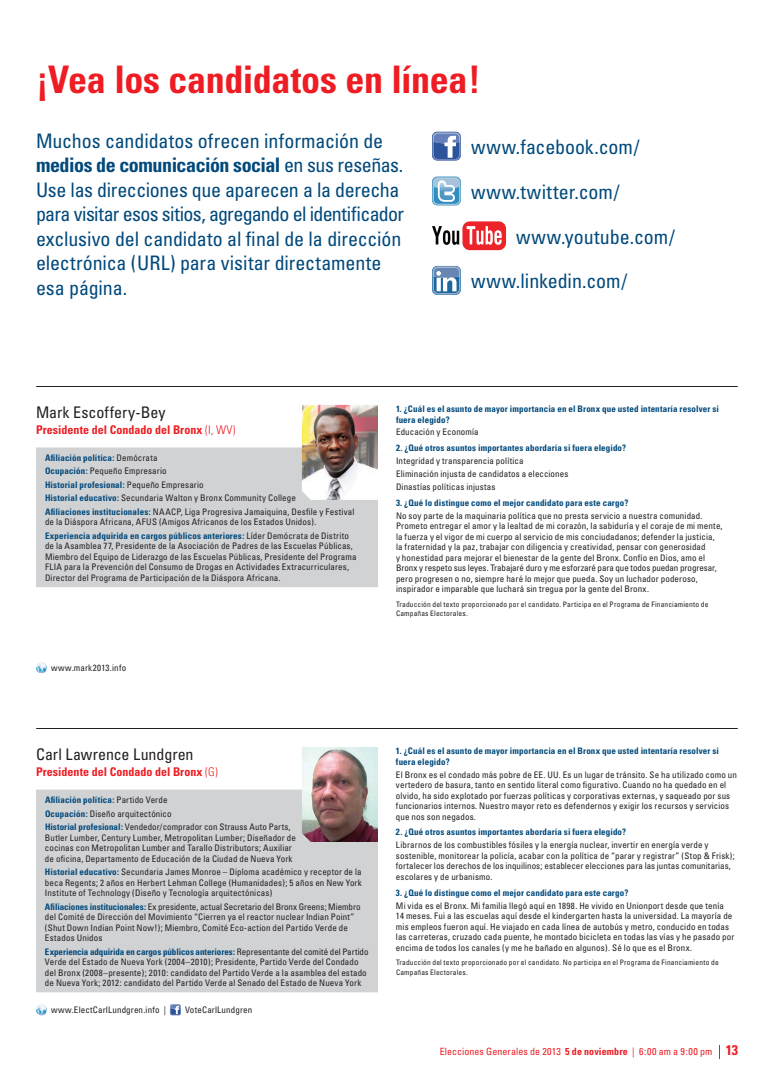
<style>
.page{position:relative;width:774px;height:1080px;background:#fff}
.page>*{position:absolute;margin:0;border:0;box-sizing:border-box;transform-origin:0 0}
.t1{font:700 condensed 38px "Univers";letter-spacing:-.01em;color:#ee1d23}
.t2{font:condensed 20px/24.5px "Univers";letter-spacing:-.01em;color:#01497b}
.t3{font:condensed 20px "Univers";letter-spacing:.02em;color:#01497b}
.t4{font:condensed 16px "Univers";color:#231f20}
.t5{font:700 condensed 12px "Univers";color:#ee1d23}
.t6{font:condensed 10px "Univers";letter-spacing:.005em;color:#ee1d23}
.t7{font:condensed 9px/10.5px "Univers";letter-spacing:.01em;color:#231f20}
.t8{font:700 condensed 9px/10.5px "Univers";letter-spacing:.015em;color:#01497b}
.t9{font:condensed 7.5px/9.5px "Univers";letter-spacing:.02em;color:#231f20}
.s1{font-weight:700}
.s2{font-weight:300}
.s3{font-weight:700;color:#01497b}
.s4{font-weight:700;font-size:14px}
</style>
<div class="page">
<svg style="left:719px;top:1045px;width:1px;height:14px"></svg>
<hr style="left:36px;top:386px;width:702px;height:1px;background:#231f20">
<hr style="left:36px;top:728px;width:702px;height:1px;background:#231f20">
<svg style="left:432px;top:177px;width:29px;height:28px"></svg>
<div style="left:462px;top:221px;width:44px;height:29px;background:#ec2328;border-radius:7px"></div>
<svg style="left:432px;top:226px;width:27px;height:19px"></svg>
<svg style="left:467px;top:226px;width:35px;height:19px"></svg>
<svg style="left:432px;top:266px;width:29px;height:29px"></svg>
<svg style="left:432px;top:132px;width:29px;height:29px"></svg>
<div style="left:36px;top:447px;width:342px;height:140px;background:#d1d2d4"></div>
<svg style="left:36px;top:662px;width:11px;height:11px"></svg>
<img style="left:302px;top:405px;width:76px;height:95px">
<div style="left:36px;top:790px;width:342px;height:202px;background:#d1d2d4"></div>
<svg style="left:36px;top:1004px;width:11px;height:11px"></svg>
<svg style="left:170px;top:1004px;width:11px;height:11px"></svg>
<img style="left:302px;top:747px;width:76px;height:95px">
<h1 class="t1" style="left:36px;top:56px;width:446px">¡Vea los candidatos en línea!</h1>
<p class="t2" style="left:36px;top:128px;width:369px">Muchos candidatos ofrecen información de <span class="s1">medios de comunicación social</span> en sus reseñas.<br>Use las direcciones que aparecen a la derecha para visitar esos sitios, agregando el identificador exclusivo del candidato al final de la dirección electrónica (URL) para visitar directamente esa página.</p>
<h2 class="t2" style="left:471px;top:135px;width:170px">www.facebook.com/</h2>
<h2 class="t3" style="left:471px;top:179px;width:150px">www.twitter.com/</h2>
<h2 class="t2" style="left:516px;top:224px;width:160px">www.youtube.com/</h2>
<h2 class="t2" style="left:471px;top:269px;width:158px">www.linkedin.com/</h2>
<h3 class="t4" style="left:36px;top:402px;width:131px">Mark Escoffery-Bey</h3>
<h3 class="t5" style="left:36px;top:423px;width:201px">Presidente del Condado del Bronx <span class="s2">(I, WV)</span></h3>
<p class="t7" style="left:45px;top:451px;width:311px;line-height:13.5px"><span class="s3">Afiliación política:</span> Demócrata<br><span class="s3">Ocupación:</span> Pequeño Empresario<br><span class="s3">Historial profesional:</span> Pequeño Empresario<br><span class="s3">Historial educativo:</span> Secundaria Walton y Bronx Community College<br><span class="s3">Afiliaciones institucionales:</span> NAACP, Liga Progresiva Jamaiquina, Desfile y Festival</p>
<p class="t7" style="left:45px;top:515px;width:305px;line-height:13.5px">de la Diáspora Africana, AFUS (Amigos Africanos de los Estados Unidos).<br><span class="s3">Experiencia adquirida en cargos públicos anteriores:</span> Líder Demócrata de Distrito</p>
<p class="t7" style="left:45px;top:541px;width:313px">de la Asamblea 77, Presidente de la Asociación de Padres de las Escuelas Públicas, Miembro del Equipo de Liderazgo de las Escuelas Públicas, Presidente del Programa FLIA para la Prevención del Consumo de Drogas en Actividades Extracurriculares, Director del Programa de Participación de la Diáspora Africana.</p>
<p class="t7" style="left:51px;top:663px;width:77px">www.mark2013.info</p>
<p class="t8" style="left:396px;top:404px;width:325px">1. ¿Cuál es el asunto de mayor importancia en el Bronx que usted intentaría resolver si fuera elegido?</p>
<p class="t7" style="left:396px;top:427px;width:84px">Educación y Economía</p>
<p class="t8" style="left:396px;top:443px;width:232px">2. ¿Qué otros asuntos importantes abordaría si fuera elegido?</p>
<p class="t7" style="left:396px;top:454px;width:174px;line-height:12.8px">Integridad y transparencia política<br>Eliminación injusta de candidatos a elecciones<br>Dinastías políticas injustas</p>
<p class="t8" style="left:396px;top:497px;width:234px">3. ¿Qué lo distingue como el mejor candidato para este cargo?</p>
<p class="t7" style="left:396px;top:510px;width:328px">No soy parte de la maquinaria política que no presta servicio a nuestra comunidad.<br>Prometo entregar el amor y la lealtad de mi corazón, la sabiduría y el coraje de mi mente, la fuerza y el vigor de mi cuerpo al servicio de mis conciudadanos; defender la justicia, la fraternidad y la paz, trabajar con diligencia y creatividad, pensar con generosidad<br>y honestidad para mejorar el bienestar de la gente del Bronx. Confío en Dios, amo el Bronx y respeto sus leyes. Trabajaré duro y me esforzaré para que todos puedan progresar, pero progresen o no, siempre haré lo mejor que pueda. Soy un luchador poderoso, inspirador e imparable que luchará sin tregua por la gente del Bronx.</p>
<p class="t9" style="left:396px;top:599px;width:314px">Traducción del texto proporcionado por el candidato. Participa en el Programa de Financiamiento de<br>Campañas Electorales.</p>
<h3 class="t4" style="left:36px;top:744px;width:159px">Carl Lawrence Lundgren</h3>
<h3 class="t5" style="left:36px;top:765px;width:183px">Presidente del Condado del Bronx <span class="s2">(G)</span></h3>
<p class="t7" style="left:45px;top:793px;width:247px;line-height:13.5px"><span class="s3">Afiliación política:</span> Partido Verde<br><span class="s3">Ocupación:</span> Diseño arquitectónico<br><span class="s3">Historial profesional:</span> Vendedor/comprador con Strauss Auto Parts,</p>
<p class="t7" style="left:45px;top:832px;width:252px">Butler Lumber, Century Lumber, Metropolitan Lumber; Diseñador de cocinas con Metropolitan Lumber and Tarallo Distributors; Auxiliar de oficina, Departamento de Educación de la Ciudad de Nueva York</p>
<p class="t7" style="left:45px;top:866px;width:318px;text-align:justify"><span class="s3">Historial educativo:</span> Secundaria James Monroe – Diploma académico y receptor de la beca Regents; 2 años en Herbert Lehman College (Humanidades); 5 años en New York Institute of Technology (Diseño y Tecnología arquitectónicas)</p>
<p class="t7" style="left:45px;top:901px;width:317px"><span class="s3">Afiliaciones institucionales:</span> Ex presidente, actual Secretario del Bronx Greens; Miembro del Comité de Dirección del Movimiento “Cierren ya el reactor nuclear Indian Point” (Shut Down Indian Point Now!); Miembro, Comité Eco-action del Partido Verde de Estados Unidos</p>
<p class="t7" style="left:45px;top:946px;width:325px"><span class="s3">Experiencia adquirida en cargos públicos anteriores:</span> Representante del comité del Partido Verde del Estado de Nueva York (2004–2010); Presidente, Partido Verde del Condado del Bronx (2008–presente); 2010: candidato del Partido Verde a la asamblea del estado de Nueva York; 2012: candidato del Partido Verde al Senado del Estado de Nueva York</p>
<p class="t7" style="left:51px;top:1005px;width:116px">www.ElectCarlLundgren.info |</p>
<p class="t7" style="left:185px;top:1005px;width:69px">VoteCarlLundgren</p>
<p class="t8" style="left:396px;top:746px;width:325px">1. ¿Cuál es el asunto de mayor importancia en el Bronx que usted intentaría resolver si fuera elegido?</p>
<p class="t7" style="left:396px;top:769px;width:343px">El Bronx es el condado más pobre de EE. UU. Es un lugar de tránsito. Se ha utilizado como un vertedero de basura, tanto en sentido literal como figurativo. Cuando no ha quedado en el olvido, ha sido explotado por fuerzas políticas y corporativas externas, y saqueado por sus funcionarios internos. Nuestro mayor reto es defendernos y exigir los recursos y servicios que nos son negados.</p>
<p class="t8" style="left:396px;top:827px;width:232px">2. ¿Qué otros asuntos importantes abordaría si fuera elegido?</p>
<p class="t7" style="left:396px;top:840px;width:340px">Librarnos de los combustibles fósiles y la energía nuclear, invertir en energía verde y sostenible, monitorear la policía, acabar con la política de “parar y registrar” (Stop &amp; Frisk); fortalecer los derechos de los inquilinos; establecer elecciones para las juntas comunitarias, escolares y de urbanismo.</p>
<p class="t8" style="left:396px;top:887px;width:234px">3. ¿Qué lo distingue como el mejor candidato para este cargo?</p>
<p class="t7" style="left:396px;top:900px;width:340px">Mi vida es el Bronx. Mi familia llegó aquí en 1898. He vivido en Unionport desde que tenía<br>14 meses. Fui a las escuelas aquí desde el kindergarten hasta la universidad. La mayoría de mis empleos fueron aquí. He viajado en cada línea de autobús y metro, conducido en todas las carreteras, cruzado cada puente, he montado bicicleta en todas las vías y he pasado por encima de todos los canales (y me he bañado en algunos). Sé lo que es el Bronx.</p>
<p class="t9" style="left:396px;top:958px;width:324px">Traducción del texto proporcionado por el candidato. No participa en el Programa de Financiamiento de<br>Campañas Electorales.</p>
<p class="t6" style="left:440px;top:1045px;width:300px">Elecciones Generales de 2013 <span class="s1">5 de noviembre</span> | 6:00 am a 9:00 pm <span class="s4">13</span></p>
</div>
